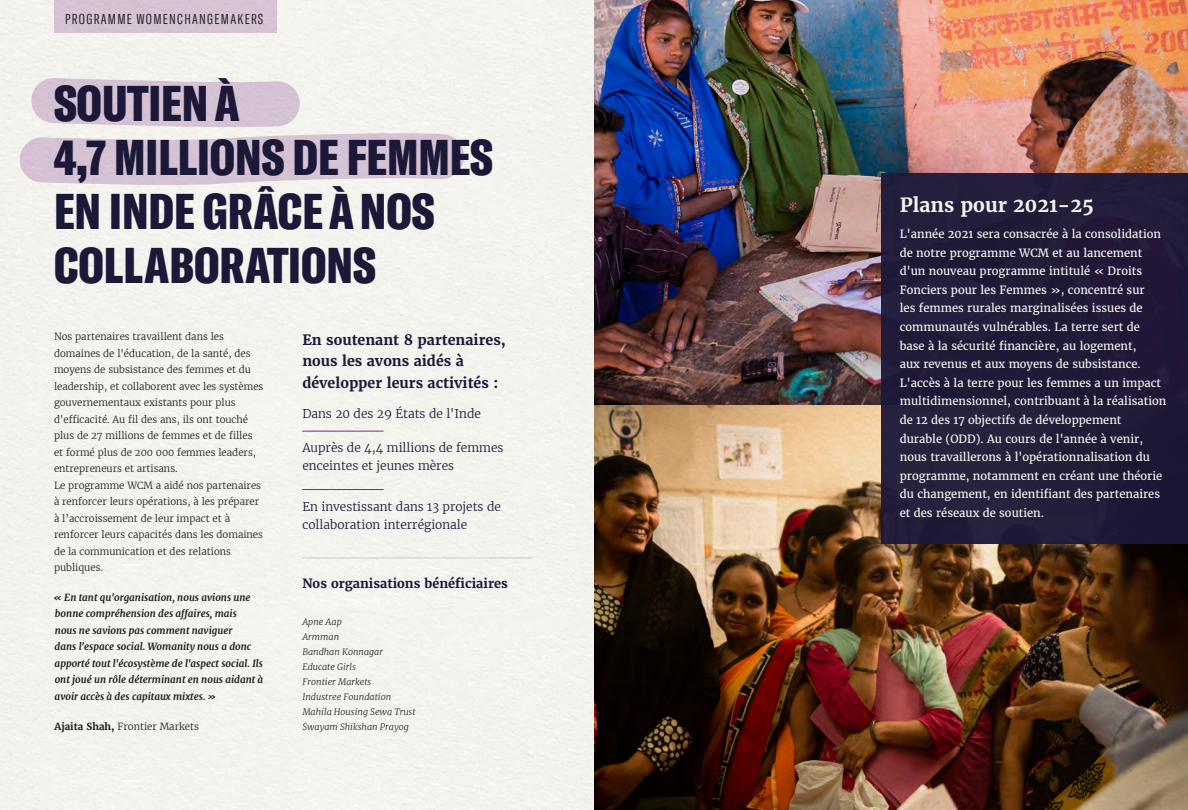
<style>
.page{position:relative;width:1188px;height:810px;background:#fff}
.page>*{position:absolute;margin:0;border:0;box-sizing:border-box;transform-origin:0 0}
.t1{font:900 extra-condensed 49.5px/54px "GT America";color:#1e1a3d}
.t2{font:700 19.5px "Merriweather";color:#fff}
.t3{font:700 14.25px/21.6px "Merriweather";color:#1e1a3d}
.t4{font:300 extra-condensed 14.25px "GT America";letter-spacing:.09em;color:#231f20}
.t5{font:700 12.75px "Merriweather";color:#1e1a3d}
.t6{font:300 12px/18px "Merriweather";color:#1e1a3d}
.t7{font:11.25px/18.6px "Merriweather";color:#fff}
.t8{font:300 9.75px/16.5px "Merriweather";color:#231f20}
.t9{font:italic 700 9.75px/16.5px "Merriweather";color:#231f20}
.t10{font:italic 300 9px/15px "Merriweather";color:#231f20}
.s1{font-weight:700}
</style>
<div class="page">
<img style="left:0;top:0;width:1188px;height:810px">
<p class="t4" style="left:65px;top:11px;width:200px">PROGRAMME WOMENCHANGEMAKERS</p>
<p class="t1" style="left:54px;top:76px;width:187px">SOUTIEN À</p>
<p class="t1" style="left:54px;top:130px;width:440px">4,7 MILLIONS DE FEMMES<br>EN INDE GRÂCE À NOS<br>COLLABORATIONS</p>
<p class="t8" style="left:54px;top:328px;width:211px">Nos partenaires travaillent dans les domaines de l'éducation, de la santé, des moyens de subsistance des femmes et du leadership, et collaborent avec les systèmes gouvernementaux existants pour plus d'efficacité. Au fil des ans, ils ont touché plus de 27 millions de femmes et de filles et formé plus de 200 000 femmes leaders, entrepreneurs et artisans.<br>Le programme WCM a aidé nos partenaires à renforcer leurs opérations, à les préparer à l’accroissement de leur impact et à renforcer leurs capacités dans les domaines de la communication et des relations publiques.</p>
<p class="t9" style="left:53px;top:589px;width:212px">« En tant qu'organisation, nous avions une bonne compréhension des affaires, mais<br>nous ne savions pas comment naviguer<br>dans l'espace social. Womanity nous a donc apporté tout l'écosystème de l'aspect social. Ils ont joué un rôle déterminant en nous aidant à avoir accès à des capitaux mixtes. »</p>
<p class="t8" style="left:55px;top:718px;width:146px"><span class="s1">Ajaita Shah,</span> Frontier Markets</p>
<p class="t3" style="left:302px;top:329px;width:205px">En soutenant 8 partenaires, nous les avons aidés à développer leurs activités :</p>
<p class="t6" style="left:302px;top:405px;width:180px">Dans 20 des 29 États de l'Inde</p>
<p class="t6" style="left:302px;top:439px;width:203px">Auprès de 4,4 millions de femmes enceintes et jeunes mères</p>
<p class="t6" style="left:302px;top:497px;width:200px">En investissant dans 13 projets de collaboration interrégionale</p>
<p class="t5" style="left:302px;top:575px;width:207px">Nos organisations bénéficiaires</p>
<p class="t10" style="left:302px;top:614px;width:41px">Apne Aap<br>Armman</p>
<p class="t10" style="left:302px;top:644px;width:82px">Bandhan Konnagar</p>
<p class="t10" style="left:302px;top:659px;width:55px">Educate Girls</p>
<p class="t10" style="left:302px;top:674px;width:71px">Frontier Markets</p>
<p class="t10" style="left:302px;top:689px;width:90px">Industree Foundation</p>
<p class="t10" style="left:302px;top:704px;width:115px">Mahila Housing Sewa Trust</p>
<p class="t10" style="left:302px;top:719px;width:108px">Swayam Shikshan Prayog</p>
<p class="t2" style="left:900px;top:192px;width:196px">Plans pour 2021-25</p>
<p class="t7" style="left:900px;top:225px;width:268px">L'année 2021 sera consacrée à la consolidation de notre programme WCM et au lancement d'un nouveau programme intitulé « Droits Fonciers pour les Femmes », concentré sur<br>les femmes rurales marginalisées issues de communautés vulnérables. La terre sert de base à la sécurité financière, au logement,<br>aux revenus et aux moyens de subsistance.<br>L'accès à la terre pour les femmes a un impact multidimensionnel, contribuant à la réalisation de 12 des 17 objectifs de développement durable (ODD). Au cours de l'année à venir, nous travaillerons à l'opérationnalisation du programme, notamment en créant une théorie du changement, en identifiant des partenaires et des réseaux de soutien.</p>
</div>
